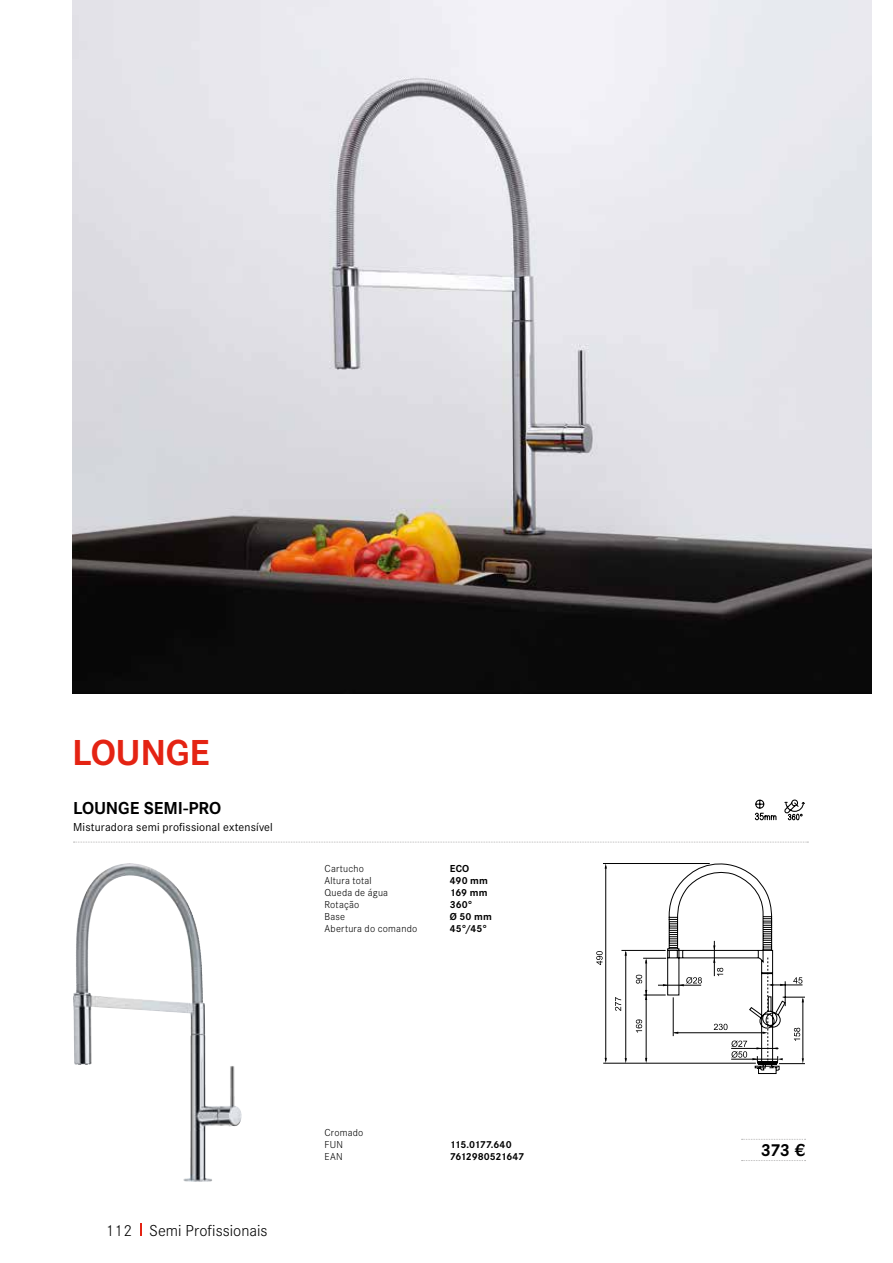
<style>
.page{position:relative;width:893px;height:1263px;background:#fff}
.page>*{position:absolute;margin:0;border:0;box-sizing:border-box;transform-origin:0 0}
.t1{font:700 37.5px "Corporate S";letter-spacing:-.01em;color:#e42313}
.t2{font:700 18px "Corporate S";letter-spacing:-.01em;color:#000}
.t3{font:300 16.5px "Corporate S";color:#000}
.t4{font:12px "Corporate S";letter-spacing:.015em;color:#000}
.t5{font:300 10.5px/12px "Corporate S";letter-spacing:.02em;color:#000}
.t6{font:700 10.5px/12px "Corporate S";letter-spacing:-.005em;color:#000}
.t7{font:700 10.5px/12px "Corporate S";letter-spacing:-.035em;color:#000}
</style>
<div class="page">
<svg style="left:140px;top:1223px;width:1px;height:13px"></svg>
<img style="left:72px;top:0;width:800px;height:693px">
<img style="left:83px;top:863px;width:46px;height:35px">
<svg style="left:754px;top:799px;width:23px;height:22px"></svg>
<svg style="left:784px;top:799px;width:21px;height:22px"></svg>
<hr style="left:603px;top:1063px;width:153px;height:1px;background:#000">
<hr style="left:603px;top:863px;width:107px;height:1px;background:#000">
<hr style="left:625px;top:952px;width:1px;height:108px;background:#000">
<hr style="left:605px;top:866px;width:1px;height:195px;background:#000">
<hr style="left:621px;top:950px;width:45px;height:1px;background:#000">
<svg style="left:615px;top:997px;width:6px;height:14px"></svg>
<svg style="left:596px;top:951px;width:7px;height:14px"></svg>
<svg style="left:636px;top:863px;width:169px;height:211px"></svg>
<svg style="left:73px;top:842px;width:735px;height:1px"></svg>
<svg style="left:741px;top:1139px;width:65px;height:1px"></svg>
<svg style="left:741px;top:1160px;width:65px;height:1px"></svg>
<h1 class="t1" style="left:72px;top:727px;width:139px">LOUNGE</h1>
<h2 class="t2" style="left:73px;top:795px;width:150px">LOUNGE SEMI-PRO</h2>
<p class="t4" style="left:73px;top:819px;width:201px">Misturadora semi profissional extensível</p>
<p class="t5" style="left:324px;top:862px;width:94px">Cartucho<br>Altura total<br>Queda de água<br>Rotação<br>Base<br>Abertura do comando</p>
<p class="t6" style="left:450px;top:862px;width:43px">ECO<br>490 mm<br>169 mm<br>360°<br>Ø 50 mm<br>45°/45°</p>
<h3 class="t3" style="left:106px;top:1220px;width:163px">112 Semi Profissionais</h3>
<p class="t5" style="left:324px;top:1126px;width:40px">Cromado<br>FUN<br>EAN</p>
<p class="t7" style="left:450px;top:1138px;width:76px">115.0177.640<br>7612980521647</p>
<h2 class="t2" style="left:761px;top:1137px;width:46px">373 €</h2>
</div>
